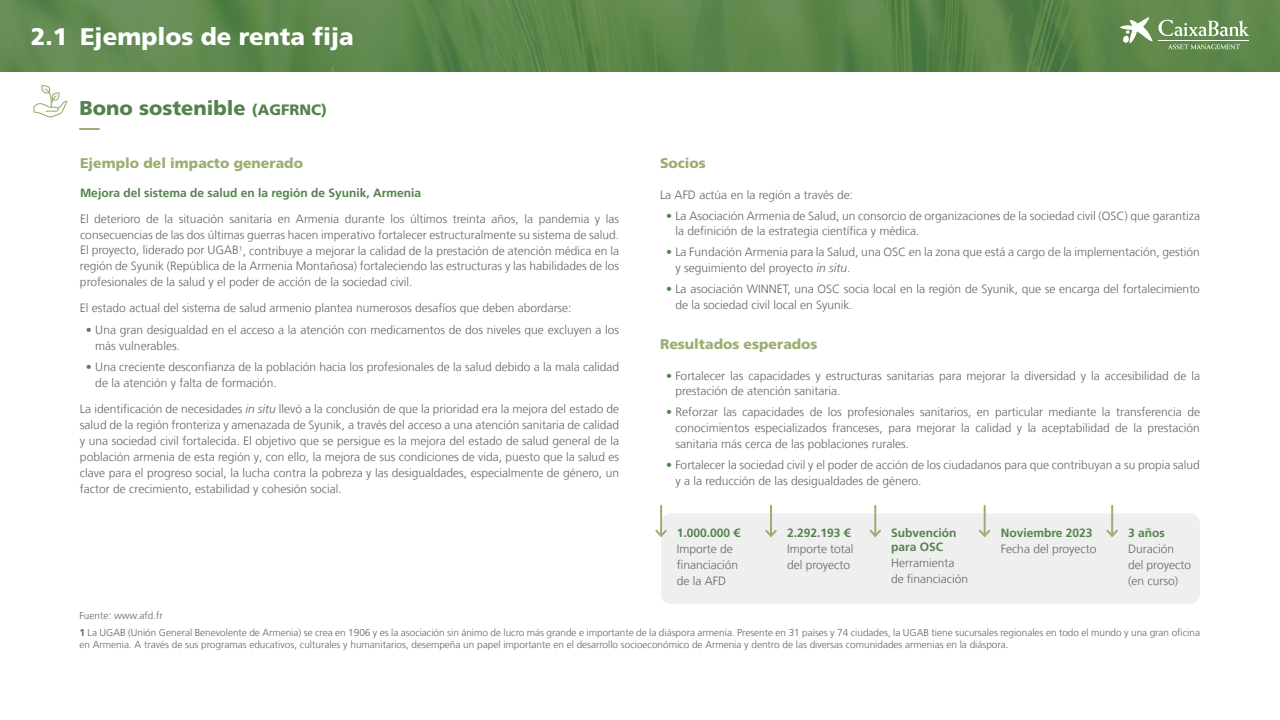
<style>
.page{position:relative;width:1280px;height:720px;background:#fff}
.page>*{position:absolute;margin:0;border:0;box-sizing:border-box;transform-origin:0 0}
.t1{font:900 24px "La Caixa Frutiger";color:#fff}
.t2{font:900 20px "La Caixa Frutiger";color:#54824d}
.t3{font:900 14px "La Caixa Frutiger";color:#9bae71}
.t4{font:300 12px/16px "La Caixa Frutiger";color:#646464}
.t5{font:700 12px/14px "La Caixa Frutiger";color:#54824d}
.t6{font:300 10px/17px "La Caixa Frutiger";color:#646464}
.s1{font-size:15px}
.s2{color:#54824d}
.s3{font-style:italic}
.s4{font-weight:700}
</style>
<div class="page">
<div style="left:661px;top:513px;width:539px;height:91px;background:#efefef;border-radius:10px"></div>
<img style="left:0;top:0;width:1280px;height:72px">
<svg style="left:1120px;top:17px;width:129px;height:32px"></svg>
<hr style="left:1159px;top:40px;width:90px;height:1px;background:#fff">
<svg style="left:80px;top:128px;width:19px;height:2px"></svg>
<svg style="left:33px;top:85px;width:34px;height:32px"></svg>
<hr style="left:660px;top:506px;width:2px;height:30px;background:#9bae71">
<svg style="left:655px;top:528px;width:12px;height:9px"></svg>
<hr style="left:770px;top:506px;width:2px;height:30px;background:#9bae71">
<svg style="left:765px;top:529px;width:12px;height:8px"></svg>
<hr style="left:874px;top:506px;width:2px;height:30px;background:#9bae71">
<svg style="left:869px;top:528px;width:12px;height:9px"></svg>
<hr style="left:984px;top:506px;width:2px;height:30px;background:#9bae71">
<svg style="left:979px;top:528px;width:12px;height:9px"></svg>
<hr style="left:1111px;top:506px;width:2px;height:30px;background:#9bae71">
<svg style="left:1106px;top:528px;width:12px;height:9px"></svg>
<h1 class="t1" style="left:31px;top:22px;width:324px">2.1 Ejemplos de renta fija</h1>
<h2 class="t2" style="left:80px;top:96px;width:249px">Bono sostenible <span class="s1">(AGFRNC)</span></h2>
<p class="t3" style="left:80px;top:154px;width:225px">Ejemplo del impacto generado</p>
<p class="t5" style="left:80px;top:185px;width:343px">Mejora del sistema de salud en la región de Syunik, Armenia</p>
<p class="t4" style="left:80px;top:210px;width:541px;text-align:justify">El deterioro de la situación sanitaria en Armenia durante los últimos treinta años, la pandemia y las consecuencias de las dos últimas guerras hacen imperativo fortalecer estructuralmente su sistema de salud.<br>El proyecto, liderado por UGAB<sup>1</sup>, contribuye a mejorar la calidad de la prestación de atención médica en la región de Syunik (República de la Armenia Montañosa) fortaleciendo las estructuras y las habilidades de los profesionales de la salud y el poder de acción de la sociedad civil.</p>
<p class="t4" style="left:80px;top:300px;width:493px">El estado actual del sistema de salud armenio plantea numerosos desafíos que deben abordarse:</p>
<p class="t4" style="left:95px;top:322px;width:525px;text-indent:-9px"><span class="s2">•</span> Una gran desigualdad en el acceso a la atención con medicamentos de dos niveles que excluyen a los más vulnerables.</p>
<p class="t4" style="left:95px;top:359px;width:525px;text-indent:-9px"><span class="s2">•</span> Una creciente desconfianza de la población hacia los profesionales de la salud debido a la mala calidad de la atención y falta de formación.</p>
<p class="t4" style="left:80px;top:401px;width:541px;text-align:justify">La identificación de necesidades <span class="s3">in situ</span> llevó a la conclusión de que la prioridad era la mejora del estado de salud de la región fronteriza y amenazada de Syunik, a través del acceso a una atención sanitaria de calidad y una sociedad civil fortalecida. El objetivo que se persigue es la mejora del estado de salud general de la población armenia de esta región y, con ello, la mejora de sus condiciones de vida, puesto que la salud es clave para el progreso social, la lucha contra la pobreza y las desigualdades, especialmente de género, un factor de crecimiento, estabilidad y cohesión social.</p>
<p class="t3" style="left:660px;top:154px;width:47px">Socios</p>
<p class="t4" style="left:660px;top:186px;width:195px">La AFD actúa en la región a través de:</p>
<p class="t4" style="left:675px;top:207px;width:526px;text-indent:-9px"><span class="s2">•</span> La Asociación Armenia de Salud, un consorcio de organizaciones de la sociedad civil (OSC) que garantiza la definición de la estrategia científica y médica.</p>
<p class="t4" style="left:675px;top:244px;width:526px;text-indent:-9px"><span class="s2">•</span> La Fundación Armenia para la Salud, una OSC en la zona que está a cargo de la implementación, gestión y seguimiento del proyecto <span class="s3">in situ</span>.</p>
<p class="t4" style="left:675px;top:281px;width:526px;text-indent:-9px"><span class="s2">•</span> La asociación WINNET, una OSC socia local en la región de Syunik, que se encarga del fortalecimiento de la sociedad civil local en Syunik.</p>
<p class="t3" style="left:660px;top:335px;width:159px">Resultados esperados</p>
<p class="t4" style="left:675px;top:367px;width:526px;text-indent:-9px"><span class="s2">•</span> Fortalecer las capacidades y estructuras sanitarias para mejorar la diversidad y la accesibilidad de la prestación de atención sanitaria.</p>
<p class="t4" style="left:675px;top:404px;width:526px;text-align:justify;text-indent:-9px"><span class="s2">•</span> Reforzar las capacidades de los profesionales sanitarios, en particular mediante la transferencia de conocimientos especializados franceses, para mejorar la calidad y la aceptabilidad de la prestación sanitaria más cerca de las poblaciones rurales.</p>
<p class="t4" style="left:675px;top:457px;width:526px;text-indent:-9px"><span class="s2">•</span> Fortalecer la sociedad civil y el poder de acción de los ciudadanos para que contribuyan a su propia salud y a la reducción de las desigualdades de género.</p>
<p class="t5" style="left:677px;top:526px;width:65px">1.000.000 €</p>
<p class="t4" style="left:677px;top:541px;width:63px">Importe de financiación de la AFD</p>
<p class="t5" style="left:787px;top:526px;width:65px">2.292.193 €</p>
<p class="t4" style="left:787px;top:541px;width:68px">Importe total del proyecto</p>
<p class="t5" style="left:891px;top:526px;width:67px">Subvención para OSC</p>
<p class="t4" style="left:891px;top:555px;width:78px">Herramienta de financiación</p>
<p class="t5" style="left:1001px;top:526px;width:93px">Noviembre 2023</p>
<p class="t4" style="left:1001px;top:541px;width:97px">Fecha del proyecto</p>
<p class="t5" style="left:1128px;top:526px;width:38px">3 años</p>
<p class="t4" style="left:1128px;top:541px;width:64px">Duración del proyecto (en curso)</p>
<p class="t6" style="left:80px;top:607px;width:1122px">Fuente: www.afd.fr<br><span class="s4">1</span> La UGAB (Unión General Benevolente de Armenia) se crea en 1906 y es la asociación sin ánimo de lucro más grande e importante de la diáspora armenia. Presente en 31 países y 74 ciudades, la UGAB tiene sucursales regionales en todo el mundo y una gran oficina</p>
<p class="t6" style="left:80px;top:636px;width:931px">en Armenia. A través de sus programas educativos, culturales y humanitarios, desempeña un papel importante en el desarrollo socioeconómico de Armenia y dentro de las diversas comunidades armenias en la diáspora.</p>
</div>
